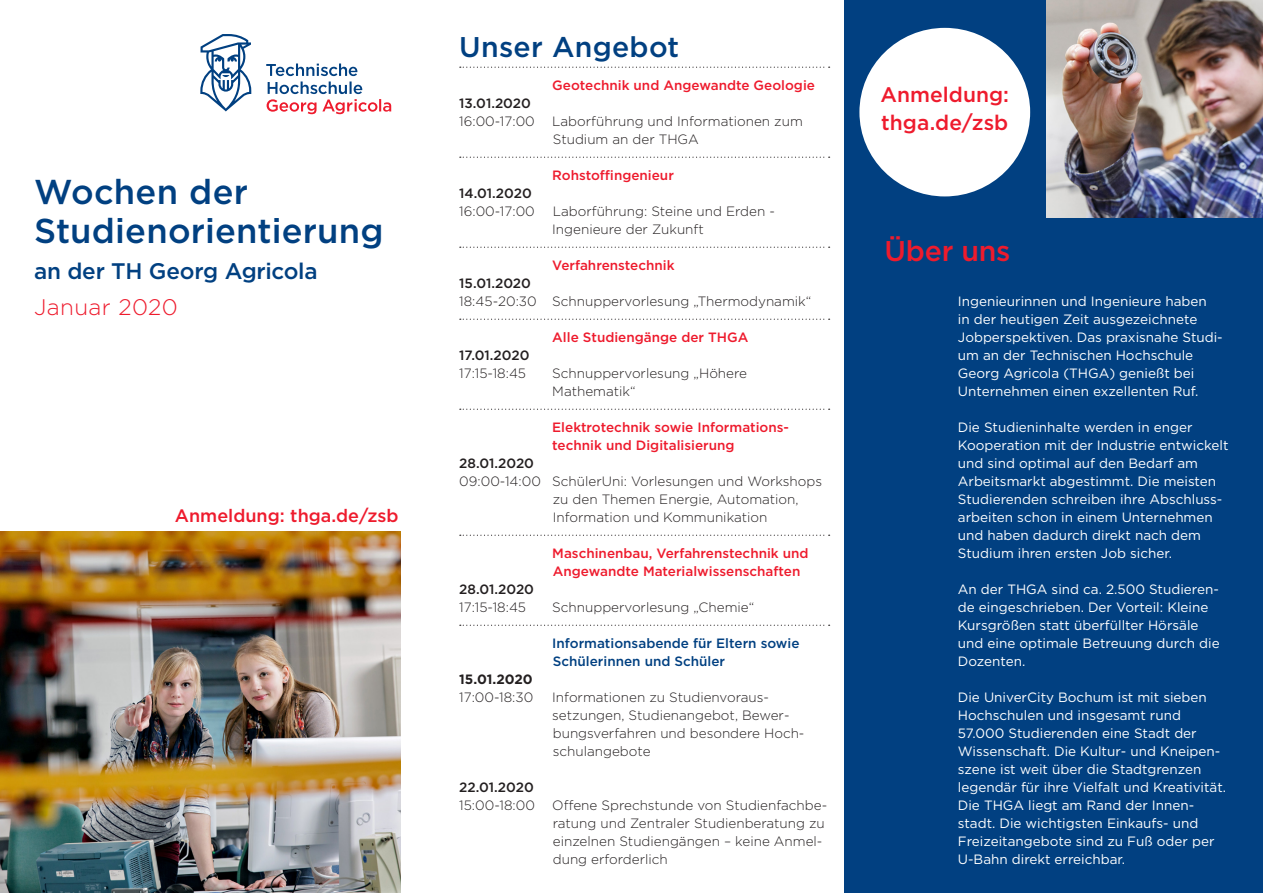
<style>
.page{position:relative;width:1263px;height:893px;background:#fff}
.page>*{position:absolute;margin:0;border:0;box-sizing:border-box;transform-origin:0 0}
.Headline_Blau_27pt_T{font:500 34.5px/39px "Gotham";letter-spacing:.005em;color:#014081}
.Headline_Blau_27pt_T-2{font:500 28.5px "Gotham";letter-spacing:.01em;color:#014081}
.Headline_Rot_19pt{font:500 28.5px "Gotham";letter-spacing:-.01em;color:#ee1b2d}
.Datum_Veranstaltung{font:500 22.5px "Gotham";letter-spacing:-.01em;color:#014081}
.Headline_Blau_27pt_T-3{font:300 22.5px "Gotham";letter-spacing:.015em;color:#ee1b2d}
.t1{font:500 21px "Gotham";color:#ee1b2d}
.t2{font:500 18px "Gotham";color:#ee1b2d}
.Fliesstext_Gotham_9p{font:13.5px/18px "Gotham";color:#fff}
.Tabellentext_mit_Ein{font:300 13.5px/18px "Gotham";color:#231f20}
.Tabellentext_mit_Ein-2{font:500 13.5px/18px "Gotham";color:#ee1b2d}
.Tabellentext_mit_Ein-3{font:500 13.5px "Gotham";color:#231f20}
.Tabellentext_mit_Ein-4{font:500 13.5px/18px "Gotham";color:#014081}
.Tabellentext_mit_Ein-5{font:700 13.5px "Gotham";color:#231f20}
</style>
<div class="page">
<svg style="left:460px;top:67px;width:370px;height:1px"></svg>
<svg style="left:460px;top:157px;width:370px;height:1px"></svg>
<svg style="left:460px;top:247px;width:370px;height:1px"></svg>
<svg style="left:460px;top:319px;width:370px;height:1px"></svg>
<svg style="left:460px;top:409px;width:370px;height:1px"></svg>
<svg style="left:460px;top:535px;width:370px;height:1px"></svg>
<svg style="left:460px;top:625px;width:370px;height:1px"></svg>
<div style="left:844px;top:0;width:419px;height:893px;background:#014081"></div>
<svg style="left:266px;top:64px;width:125px;height:50px"></svg>
<svg style="left:200px;top:34px;width:51px;height:77px"></svg>
<img style="left:0;top:531px;width:400px;height:362px">
<img style="left:1046px;top:0;width:217px;height:218px">
<div style="left:859px;top:28px;width:171px;height:168px;background:#fff;border-radius:50%"></div>
<p class="Headline_Blau_27pt_T" style="left:34px;top:172px;width:351px">Wochen der<br>Studienorientierung</p>
<p class="Datum_Veranstaltung" style="left:34px;top:256px;width:285px">an der TH Georg Agricola</p>
<p class="Headline_Blau_27pt_T-3" style="left:34px;top:293px;width:145px">Januar 2020</p>
<p class="t2" style="left:175px;top:504px;width:225px">Anmeldung: thga.de/zsb</p>
<p class="Headline_Blau_27pt_T-2" style="left:459px;top:28px;width:222px">Unser Angebot</p>
<p class="Tabellentext_mit_Ein-2" style="left:552px;top:76px;width:264px">Geotechnik und Angewandte Geologie</p>
<p class="Tabellentext_mit_Ein-3" style="left:459px;top:94px;width:73px">13.01.2020</p>
<p class="Tabellentext_mit_Ein" style="left:459px;top:112px;width:77px">16:00-17:00</p>
<p class="Tabellentext_mit_Ein" style="left:552px;top:112px;width:252px">Laborführung und Informationen zum<br>Studium an der THGA</p>
<p class="Tabellentext_mit_Ein-2" style="left:552px;top:166px;width:123px">Rohstoffingenieur</p>
<p class="Tabellentext_mit_Ein-3" style="left:459px;top:184px;width:74px">14.01.2020</p>
<p class="Tabellentext_mit_Ein" style="left:459px;top:202px;width:77px">16:00-17:00</p>
<p class="Tabellentext_mit_Ein" style="left:553px;top:202px;width:224px">Laborführung: Steine und Erden -</p>
<p class="Tabellentext_mit_Ein" style="left:552px;top:220px;width:153px">Ingenieure der Zukunft</p>
<p class="Tabellentext_mit_Ein-2" style="left:552px;top:256px;width:124px">Verfahrenstechnik</p>
<p class="Tabellentext_mit_Ein-3" style="left:459px;top:274px;width:73px">15.01.2020</p>
<p class="Tabellentext_mit_Ein" style="left:459px;top:292px;width:353px">18:45-20:30 Schnuppervorlesung „Thermodynamik“</p>
<p class="Tabellentext_mit_Ein-2" style="left:552px;top:328px;width:198px">Alle Studiengänge der THGA</p>
<p class="Tabellentext_mit_Ein-3" style="left:459px;top:346px;width:72px">17.01.2020</p>
<p class="Tabellentext_mit_Ein" style="left:459px;top:364px;width:68px">17:15-18:45</p>
<p class="Tabellentext_mit_Ein" style="left:552px;top:364px;width:196px">Schnuppervorlesung „Höhere</p>
<p class="Tabellentext_mit_Ein" style="left:552px;top:382px;width:85px">Mathematik“</p>
<p class="Tabellentext_mit_Ein-2" style="left:552px;top:418px;width:238px">Elektrotechnik sowie Informations-</p>
<p class="Tabellentext_mit_Ein-2" style="left:552px;top:436px;width:184px">technik und Digitalisierung</p>
<p class="Tabellentext_mit_Ein-3" style="left:459px;top:454px;width:76px">28.01.2020</p>
<p class="Tabellentext_mit_Ein" style="left:553px;top:472px;width:271px;text-indent:-94px">09:00-14:00 SchülerUni: Vorlesungen und Workshops zu den Themen Energie, Automation,<br>Information und Kommunikation</p>
<p class="Tabellentext_mit_Ein-2" style="left:552px;top:544px;width:258px">Maschinenbau, Verfahrenstechnik und<br>Angewandte Materialwissenschaften</p>
<p class="Tabellentext_mit_Ein-3" style="left:459px;top:580px;width:76px">28.01.2020</p>
<p class="Tabellentext_mit_Ein" style="left:459px;top:598px;width:68px">17:15-18:45</p>
<p class="Tabellentext_mit_Ein" style="left:552px;top:598px;width:203px">Schnuppervorlesung „Chemie“</p>
<p class="Tabellentext_mit_Ein-4" style="left:552px;top:634px;width:249px">Informationsabende für Eltern sowie<br>Schülerinnen und Schüler</p>
<p class="Tabellentext_mit_Ein-5" style="left:459px;top:670px;width:75px">15.01.2020</p>
<p class="Tabellentext_mit_Ein" style="left:459px;top:688px;width:76px">17:00-18:30</p>
<p class="Tabellentext_mit_Ein" style="left:552px;top:688px;width:218px">Informationen zu Studienvoraus-</p>
<p class="Tabellentext_mit_Ein" style="left:552px;top:706px;width:254px">setzungen, Studienangebot, Bewer&shy;bungsverfahren und besondere Hoch&shy;schulangebote</p>
<p class="Tabellentext_mit_Ein-3" style="left:459px;top:778px;width:76px">22.01.2020</p>
<p class="Tabellentext_mit_Ein" style="left:459px;top:796px;width:77px">15:00-18:00</p>
<p class="Tabellentext_mit_Ein" style="left:552px;top:796px;width:276px">Offene Sprechstunde von Studienfachbe&shy;ratung und Zentraler Studienberatung zu einzelnen Studiengängen – keine Anmel&shy;dung erforderlich</p>
<p class="t1" style="left:880px;top:80px;width:130px">Anmeldung:</p>
<p class="t1" style="left:881px;top:109px;width:128px">thga.de/zsb</p>
<p class="Headline_Rot_19pt" style="left:884px;top:232px;width:127px">Über uns</p>
<p class="Fliesstext_Gotham_9p" style="left:958px;top:292px;width:251px">Ingenieurinnen und Ingenieure haben</p>
<p class="Fliesstext_Gotham_9p" style="left:958px;top:310px;width:241px">in der heutigen Zeit ausgezeichnete</p>
<p class="Fliesstext_Gotham_9p" style="left:958px;top:328px;width:266px">Jobperspektiven. Das praxisnahe Studi&shy;um an der Technischen Hochschule</p>
<p class="Fliesstext_Gotham_9p" style="left:958px;top:364px;width:238px">Georg Agricola (THGA) genießt bei</p>
<p class="Fliesstext_Gotham_9p" style="left:958px;top:382px;width:242px">Unternehmen einen exzellenten Ruf.</p>
<p class="Fliesstext_Gotham_9p" style="left:958px;top:418px;width:236px">Die Studieninhalte werden in enger</p>
<p class="Fliesstext_Gotham_9p" style="left:958px;top:436px;width:272px">Kooperation mit der Industrie entwickelt</p>
<p class="Fliesstext_Gotham_9p" style="left:958px;top:454px;width:266px">und sind optimal auf den Bedarf am Arbeitsmarkt abgestimmt. Die meisten Studierenden schreiben ihre Abschluss&shy;arbeiten schon in einem Unternehmen und haben dadurch direkt nach dem Studium ihren ersten Job sicher.</p>
<p class="Fliesstext_Gotham_9p" style="left:958px;top:580px;width:263px">An der THGA sind ca. 2.500 Studieren&shy;de eingeschrieben. Der Vorteil: Kleine<br>Kursgrößen statt überfüllter Hörsäle und eine optimale Betreuung durch die<br>Dozenten.</p>
<p class="Fliesstext_Gotham_9p" style="left:958px;top:688px;width:250px">Die UniverCity Bochum ist mit sieben</p>
<p class="Fliesstext_Gotham_9p" style="left:958px;top:706px;width:225px">Hochschulen und insgesamt rund</p>
<p class="Fliesstext_Gotham_9p" style="left:958px;top:724px;width:270px">57.000 Studierenden eine Stadt der Wissenschaft. Die Kultur- und Kneipen&shy;szene ist weit über die Stadtgrenzen legendär für ihre Vielfalt und Kreativität.<br>Die THGA liegt am Rand der Innen&shy;stadt. Die wichtigsten Einkaufs- und Freizeitangebote sind zu Fuß oder per U-Bahn direkt erreichbar.</p>
</div>
